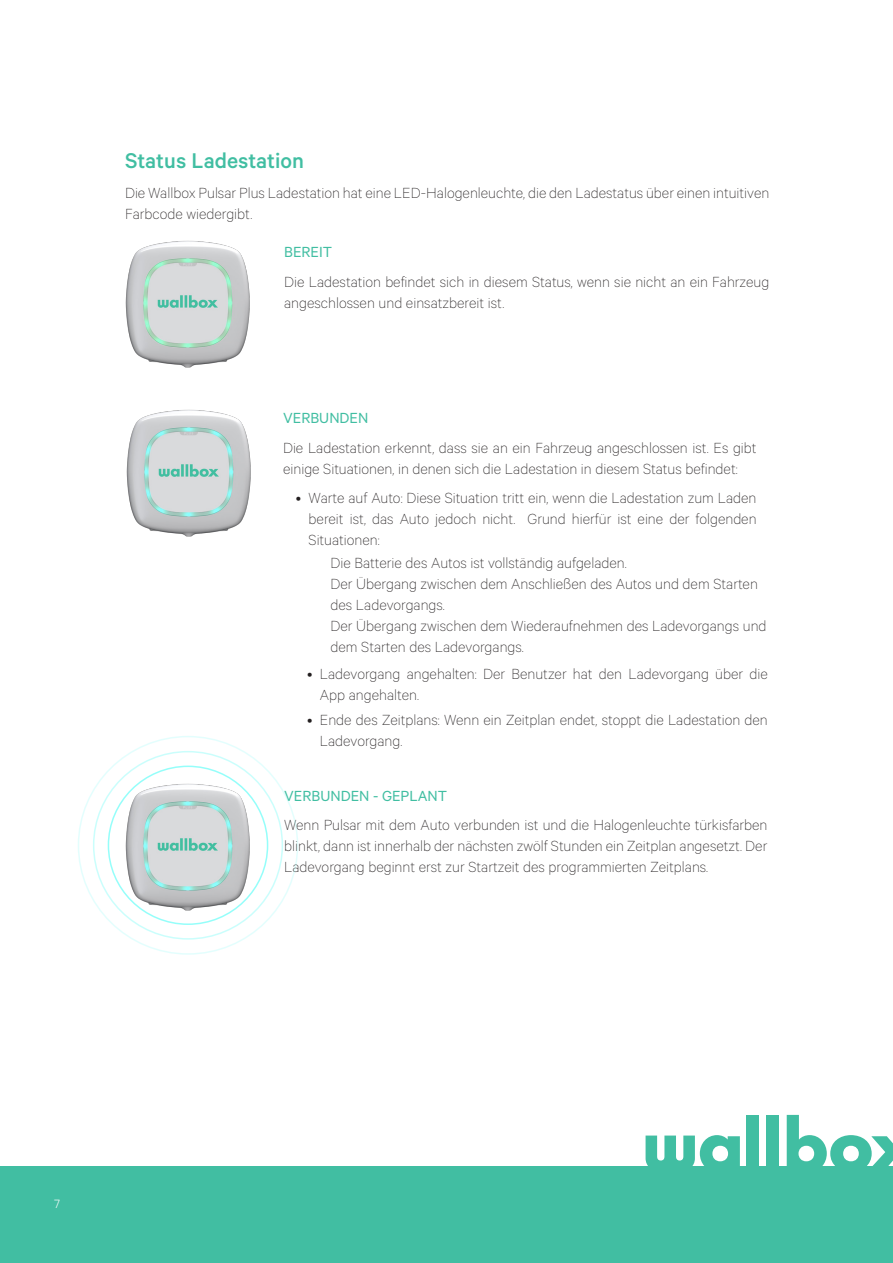
<style>
.page{position:relative;width:893px;height:1263px;background:#fff}
.page>*{position:absolute;margin:0;border:0;box-sizing:border-box;transform-origin:0 0}
.titulos{font:500 24px "Calibre";color:#41bea2}
.indice{font:100 16.5px/21px "Calibre";color:#231f20}
.indice-2{font:16.5px "Calibre";color:#41bea2}
.t1{font:300 13.5px "Calibre";color:#fff}
</style>
<div class="page">
<div style="left:0;top:1167px;width:893px;height:96px;background:#41bea2"></div>
<svg style="left:646px;top:1135px;width:94px;height:32px"></svg>
<div style="left:747px;top:1115px;width:12px;height:56px;background:#41bea2"></div>
<div style="left:767px;top:1115px;width:12px;height:56px;background:#41bea2"></div>
<svg style="left:787px;top:1115px;width:106px;height:52px"></svg>
<img style="left:125px;top:240px;width:125px;height:128px">
<img style="left:126px;top:409px;width:125px;height:128px">
<img style="left:92px;top:774px;width:191px;height:144px">
<p class="titulos" style="left:125px;top:147px;width:180px">Status Ladestation</p>
<p class="indice" style="left:125px;top:181px;width:646px">Die Wallbox Pulsar Plus Ladestation hat eine LED-Halogenleuchte, die den Ladestatus über einen intuitiven<br>Farbcode wiedergibt.</p>
<p class="indice-2" style="left:284px;top:243px;width:50px">BEREIT</p>
<p class="indice" style="left:284px;top:271px;width:487px">Die Ladestation befindet sich in diesem Status, wenn sie nicht an ein Fahrzeug angeschlossen und einsatzbereit ist.</p>
<p class="indice-2" style="left:283px;top:408px;width:87px">VERBUNDEN</p>
<p class="indice" style="left:283px;top:436px;width:475px">Die Ladestation erkennt, dass sie an ein Fahrzeug angeschlossen ist. Es gibt einige Situationen, in denen sich die Ladestation in diesem Status befindet:</p>
<p class="indice" style="left:309px;top:487px;width:449px;text-align:justify;text-indent:-13px">• Warte auf Auto: Diese Situation tritt ein, wenn die Ladestation zum Laden bereit ist, das Auto jedoch nicht. Grund hierfür ist eine der folgenden Situationen:</p>
<p class="indice" style="left:330px;top:552px;width:438px">Die Batterie des Autos ist vollständig aufgeladen.<br>Der Übergang zwischen dem Anschließen des Autos und dem Starten des Ladevorgangs.<br>Der Übergang zwischen dem Wiederaufnehmen des Ladevorgangs und dem Starten des Ladevorgangs.</p>
<p class="indice" style="left:320px;top:663px;width:449px;text-indent:-13px">• Ladevorgang angehalten: Der Benutzer hat den Ladevorgang über die<br>App angehalten.</p>
<p class="indice" style="left:320px;top:708px;width:449px;text-indent:-13px">• Ende des Zeitplans: Wenn ein Zeitplan endet, stoppt die Ladestation den<br>Ladevorgang.</p>
<p class="indice-2" style="left:284px;top:786px;width:165px">VERBUNDEN - GEPLANT</p>
<p class="indice" style="left:284px;top:814px;width:485px;text-align:justify">Wenn Pulsar mit dem Auto verbunden ist und die Halogenleuchte türkisfarben blinkt, dann ist innerhalb der nächsten zwölf Stunden ein Zeitplan angesetzt. Der Ladevorgang beginnt erst zur Startzeit des programmierten Zeitplans.</p>
<p class="t1" style="left:54px;top:1195px;width:7px">7</p>
</div>
